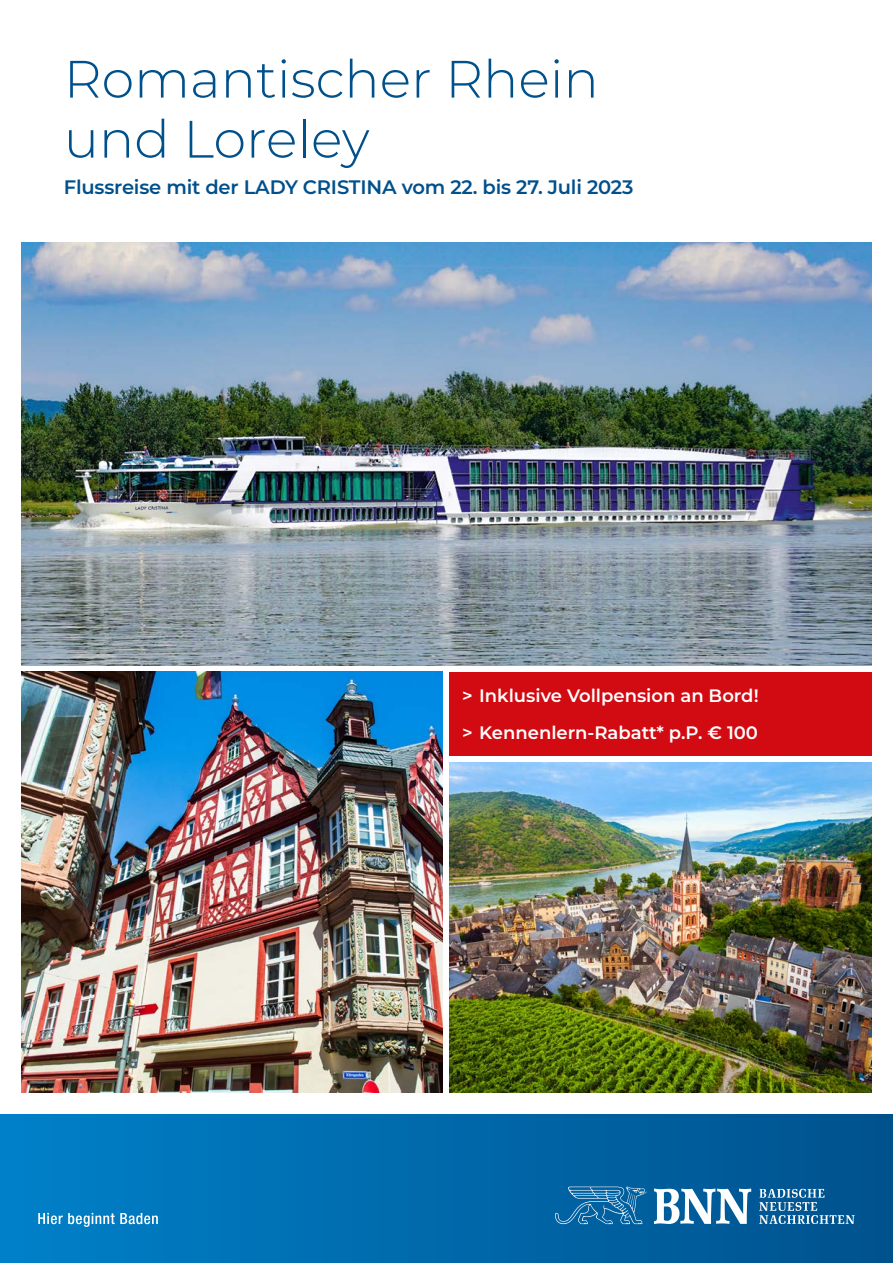
<style>
.page{position:relative;width:893px;height:1263px;background:#fff}
.page>*{position:absolute;margin:0;border:0;box-sizing:border-box;transform-origin:0 0}
.t1{font:300 52.5px/60px "Montserrat";color:#00508c}
.t2{font:600 19.5px "Montserrat";letter-spacing:-.01em;color:#00508c}
.t3{font:600 18px/36.8px "Montserrat";color:#fff}
</style>
<div class="page">
<div style="left:0;top:1114px;width:893px;height:149px;background:linear-gradient(to right,#0080c9,#00528c)"></div>
<svg style="left:759px;top:1189px;width:96px;height:35px;background:#387baa"></svg>
<svg style="left:654px;top:1188px;width:97px;height:36px"></svg>
<svg style="left:555px;top:1186px;width:91px;height:38px;background:#2678ae"></svg>
<svg style="left:38px;top:1213px;width:120px;height:14px;background:#4ba2d4"></svg>
<img style="left:21px;top:242px;width:851px;height:423px">
<img style="left:449px;top:762px;width:423px;height:331px">
<img style="left:21px;top:672px;width:421px;height:421px">
<div style="left:449px;top:672px;width:423px;height:84px;background:#d20a11"></div>
<h1 class="t1" style="left:64px;top:47px;width:536px">Romantischer Rhein und Loreley</h1>
<p class="t2" style="left:64px;top:173px;width:571px">Flussreise mit der LADY CRISTINA vom 22. bis 27. Juli 2023</p>
<p class="t3" style="left:462px;top:676px;width:298px">&gt; Inklusive Vollpension an Bord! &gt; Kennenlern-Rabatt* p.P. € 100</p>
</div>
